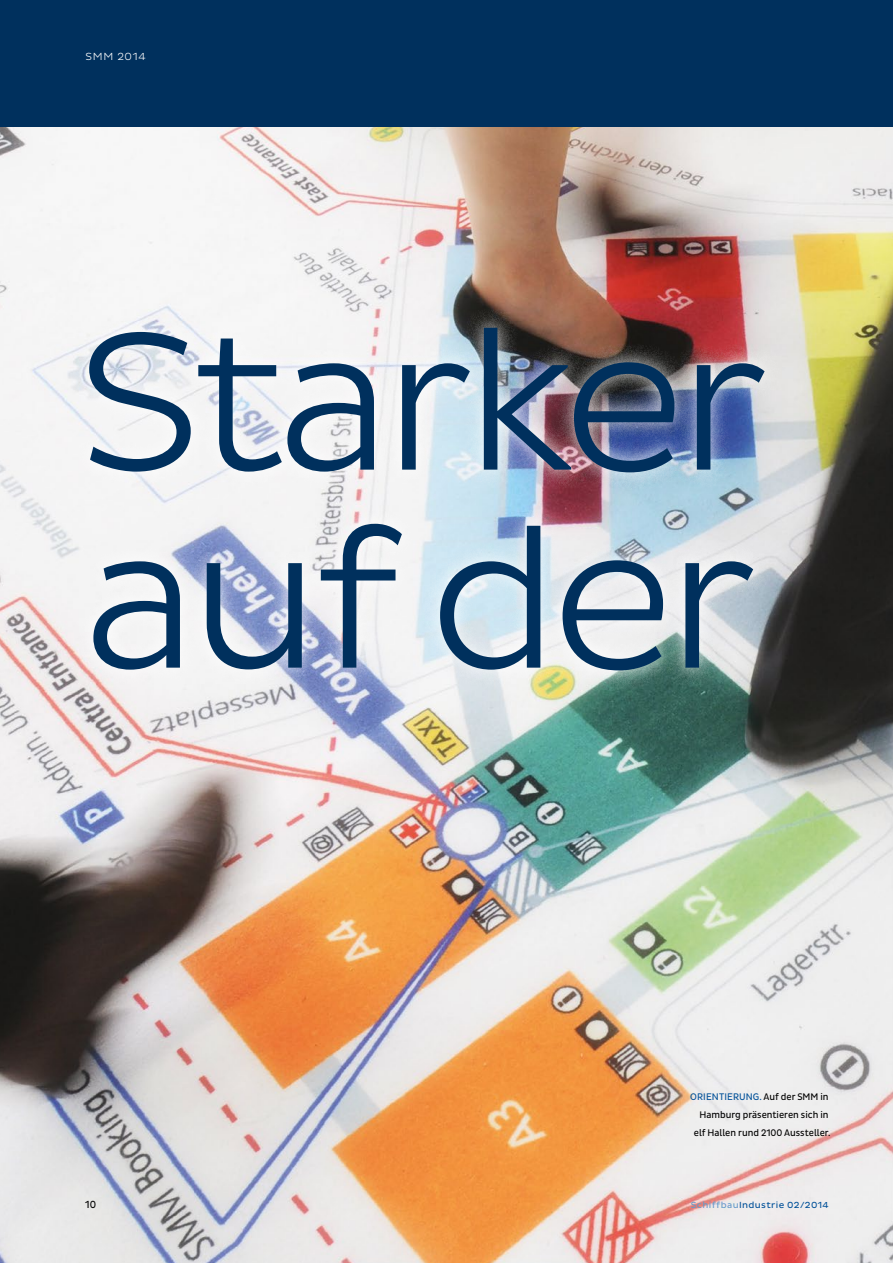
<style>
.page{position:relative;width:893px;height:1263px;background:#fff}
.page>*{position:absolute;margin:0;border:0;box-sizing:border-box;transform-origin:0 0}
.t1{font:300 199.8px/198px "Pluto Sans";letter-spacing:-.05em;color:#00305d}
.t2{font:300 10.5px "Pluto Sans";letter-spacing:.06em;color:#fff}
.t3{font:10.5px "Pluto Sans Cond";color:#000}
.t4{font:9.75px/18px "Pluto Sans Cond";color:#000;text-align:right}
.t5{font:9px "Pluto Sans";letter-spacing:.04em;color:#005098}
.s1{color:#005098}
.s2{color:#659aca}
</style>
<div class="page">
<div style="left:0;top:0;width:893px;height:128px;background:#00305d"></div>
<img style="left:0;top:128px;width:893px;height:1135px">
<div style="left:69px;top:306px;width:824px;height:385px;background:#fff;opacity:.75"></div>
<p class="t2" style="left:86px;top:51px;width:62px">SMM 2014</p>
<h1 class="t1" style="left:76px;top:305px;width:694px">Starker auf der</h1>
<p class="t3" style="left:85px;top:1198px;width:12px">10</p>
<p class="t4" style="left:690px;top:1087px;width:142px"><span class="s1">ORIENTIERUNG.</span> Auf der SMM in<br>Hamburg präsentieren sich in elf Hallen rund 2100 Aussteller.</p>
<p class="t5" style="left:691px;top:1199px;width:139px"><span class="s2">Schiffbau</span>Industrie 02/2014</p>
</div>
